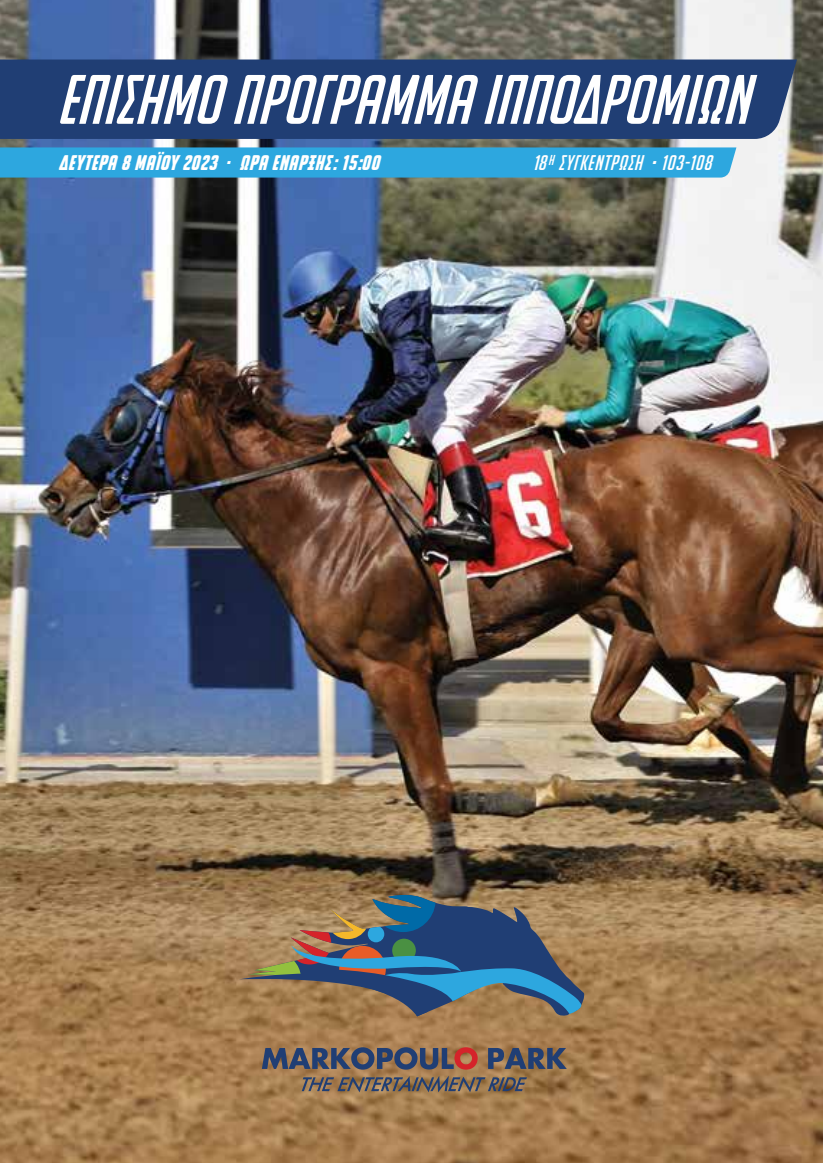
<style>
.page{position:relative;width:823px;height:1163px;background:#fff}
.page>*{position:absolute;margin:0;border:0;box-sizing:border-box;transform-origin:0 0}
.t1{font:italic 500 68px "OPAP";color:#fff}
.t2{font:italic 500 20.6px "OPAP";letter-spacing:.03em;color:#fff}
.t3{font:italic 500 20.6px "OPAP";letter-spacing:.04em;color:#fff}
</style>
<div class="page">
<img style="left:0;top:0;width:822px;height:1162px">
<svg style="left:239px;top:894px;width:343px;height:122px"></svg>
<svg style="left:301px;top:1075px;width:225px;height:17px"></svg>
<svg style="left:262px;top:1047px;width:215px;height:22px"></svg>
<svg style="left:488px;top:1047px;width:78px;height:21px"></svg>
<div style="left:0;top:59px;width:796px;height:80px;background:#203e74"></div>
<div style="left:0;top:147px;width:736px;height:30px;background:#2da7df"></div>
<h1 class="t1" style="left:60px;top:62px;width:692px">ΕΠΙΣΗΜΟ ΠΡΟΓΡΑΜΜΑ ΙΠΠΟΔΡΟΜΙΩΝ</h1>
<p class="t2" style="left:60px;top:152px;width:321px">δευτερα 8 μΑΪου 2023 . ωρα εναρξησ: 15:00</p>
<p class="t3" style="left:533px;top:152px;width:180px">18<sup>h</sup> συγκεντρωση <sup>.</sup> 103-108</p>
</div>
